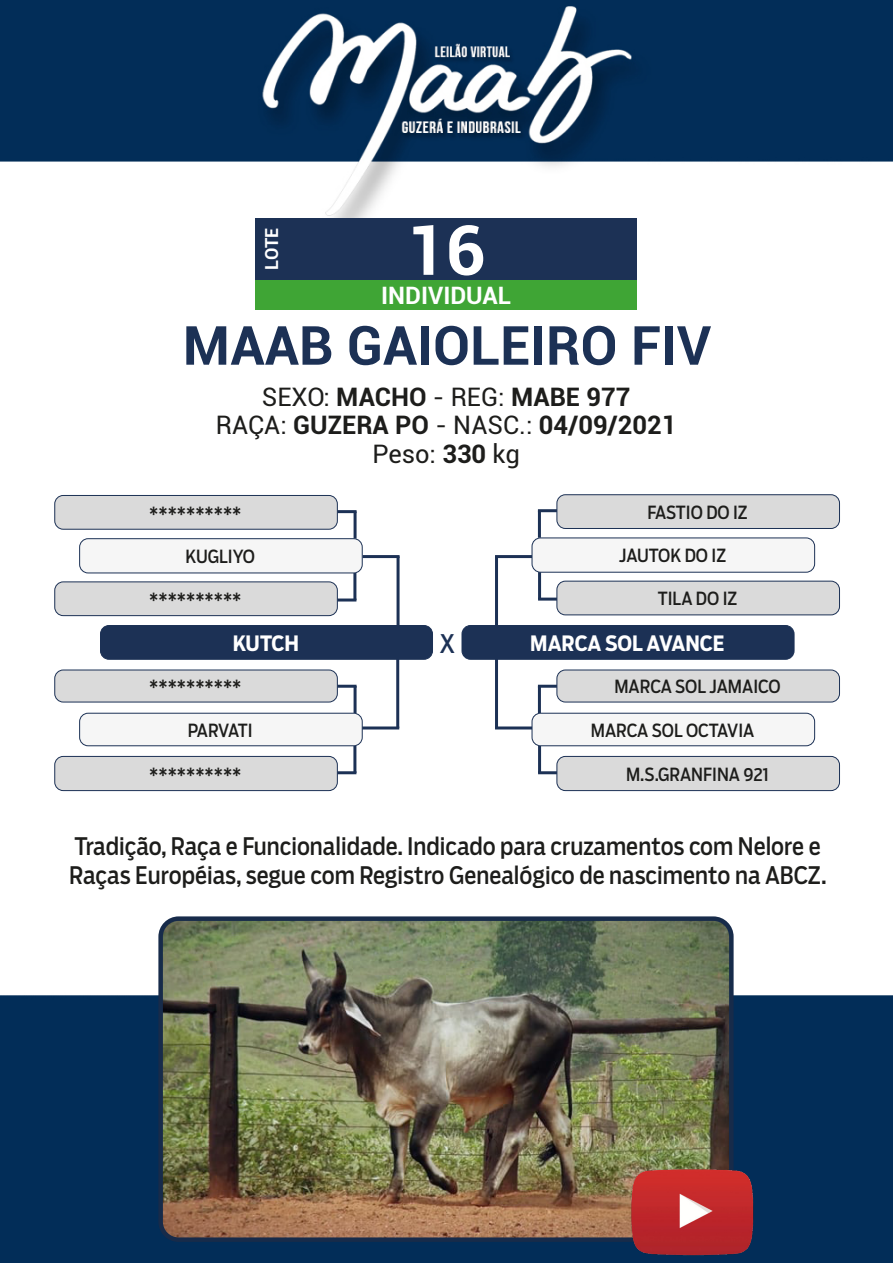
<style>
.page{position:relative;width:893px;height:1263px;background:#fff}
.page>*{position:absolute;margin:0;border:0;box-sizing:border-box;transform-origin:0 0}
.t1{font:700 69px "Roboto";color:#fff}
.t2{font:700 54px "Roboto";color:#1c3155}
.t3{font:700 25.5px "Roboto";color:#1d1d1b}
.t4{font:25.5px "Roboto";letter-spacing:-.005em;color:#1d1d1b}
.t5{font:25.5px "Boomer Cond";color:#1c3155}
.t6{font:24px/28.8px "Boomer Cond";color:#1d1d1b}
.t7{font:700 24px "Roboto";color:#fff}
.t8{font:700 21px "Boomer Cond";color:#fff}
.t9{font:18px "Boomer Cond";color:#1d1d1b}
.t10{font:18px "Boomer Cond";letter-spacing:-.045em;color:#1d1d1b}
.t11{font:700 18px "Roboto";color:#fff}
.s1{font-weight:400}
.s2{font-weight:700}
</style>
<div class="page">
<img style="left:0;top:0;width:893px;height:1263px">
<hr style="left:495px;top:556px;width:3px;height:70px;background:#1c3155">
<hr style="left:495px;top:555px;width:37px;height:3px;background:#1c3155">
<hr style="left:397px;top:556px;width:3px;height:70px;background:#1c3155">
<hr style="left:363px;top:555px;width:37px;height:3px;background:#1c3155">
<hr style="left:354px;top:686px;width:3px;height:27px;background:#1c3155">
<hr style="left:337px;top:685px;width:20px;height:3px;background:#1c3155">
<hr style="left:353px;top:746px;width:3px;height:27px;background:#1c3155">
<hr style="left:337px;top:771px;width:19px;height:3px;background:#1c3155">
<hr style="left:538px;top:686px;width:3px;height:27px;background:#1c3155">
<hr style="left:538px;top:685px;width:19px;height:3px;background:#1c3155">
<hr style="left:538px;top:746px;width:3px;height:27px;background:#1c3155">
<hr style="left:538px;top:771px;width:19px;height:3px;background:#1c3155">
<hr style="left:538px;top:510px;width:3px;height:28px;background:#1c3155">
<hr style="left:538px;top:509px;width:19px;height:3px;background:#1c3155">
<hr style="left:538px;top:572px;width:3px;height:27px;background:#1c3155">
<hr style="left:538px;top:598px;width:19px;height:3px;background:#1c3155">
<hr style="left:353px;top:573px;width:3px;height:27px;background:#1c3155">
<hr style="left:337px;top:598px;width:19px;height:3px;background:#1c3155">
<hr style="left:354px;top:511px;width:3px;height:28px;background:#1c3155">
<hr style="left:337px;top:510px;width:20px;height:3px;background:#1c3155">
<div style="left:557px;top:581px;width:282px;height:34px;background:#dadada;border-radius:9px"></div>
<div style="left:556px;top:581px;width:284px;height:34px;border:1px solid #1c3155;border-radius:9px"></div>
<div style="left:55px;top:582px;width:282px;height:34px;background:#dadada;border-radius:9px"></div>
<div style="left:54px;top:581px;width:284px;height:35px;border:1px solid #1c3155;border-radius:9px"></div>
<div style="left:55px;top:756px;width:282px;height:34px;background:#dadada;border-radius:9px"></div>
<div style="left:54px;top:756px;width:284px;height:35px;border:1px solid #1c3155;border-radius:9px"></div>
<div style="left:557px;top:756px;width:282px;height:34px;background:#dadada;border-radius:9px"></div>
<div style="left:556px;top:756px;width:284px;height:35px;border:1px solid #1c3155;border-radius:9px"></div>
<div style="left:532px;top:538px;width:283px;height:34px;background:#f6f6f6;border-radius:9px"></div>
<div style="left:532px;top:537px;width:283px;height:36px;border:1px solid #1c3155;border-radius:9px"></div>
<div style="left:80px;top:539px;width:282px;height:34px;background:#f6f6f6;border-radius:9px"></div>
<div style="left:79px;top:538px;width:284px;height:35px;border:1px solid #1c3155;border-radius:9px"></div>
<div style="left:80px;top:713px;width:282px;height:33px;background:#f6f6f6;border-radius:9px"></div>
<div style="left:79px;top:713px;width:284px;height:33px;border:1px solid #1c3155;border-radius:9px"></div>
<div style="left:532px;top:713px;width:283px;height:33px;background:#f6f6f6;border-radius:9px"></div>
<div style="left:532px;top:713px;width:283px;height:33px;border:1px solid #1c3155;border-radius:9px"></div>
<div style="left:557px;top:495px;width:282px;height:33px;background:#dadada;border-radius:9px"></div>
<div style="left:556px;top:494px;width:284px;height:35px;border:1px solid #1c3155;border-radius:9px"></div>
<div style="left:55px;top:495px;width:282px;height:34px;background:#dadada;border-radius:9px"></div>
<div style="left:54px;top:495px;width:284px;height:35px;border:1px solid #1c3155;border-radius:9px"></div>
<div style="left:55px;top:670px;width:282px;height:32px;background:#dadada;border-radius:9px"></div>
<div style="left:54px;top:670px;width:284px;height:32px;border:1px solid #1c3155;border-radius:9px"></div>
<div style="left:557px;top:670px;width:282px;height:32px;background:#dadada;border-radius:9px"></div>
<div style="left:556px;top:670px;width:284px;height:32px;border:1px solid #1c3155;border-radius:9px"></div>
<div style="left:433px;top:625px;width:28px;height:34px;background:#fff"></div>
<div style="left:100px;top:625px;width:332px;height:34px;background:#1c3155;border-radius:9px"></div>
<div style="left:100px;top:625px;width:333px;height:35px;border:1px solid #1c3155;border-radius:9px"></div>
<div style="left:462px;top:625px;width:332px;height:34px;background:#1c3155;border-radius:9px"></div>
<div style="left:462px;top:625px;width:332px;height:35px;border:1px solid #1c3155;border-radius:9px"></div>
<hr style="left:396px;top:659px;width:3px;height:69px;background:#1c3155">
<hr style="left:362px;top:726px;width:37px;height:3px;background:#1c3155">
<hr style="left:495px;top:659px;width:3px;height:69px;background:#1c3155">
<hr style="left:495px;top:726px;width:37px;height:3px;background:#1c3155">
<img style="left:161px;top:919px;width:570px;height:321px">
<div style="left:158px;top:916px;width:576px;height:326px;border:4px solid #172b4a;border-radius:18px"></div>
<img style="left:629px;top:1167px;width:127px;height:89px">
<div style="left:256px;top:280px;width:381px;height:30px;background:#3fa535"></div>
<div style="left:255px;top:218px;width:382px;height:62px;background:#1c3155"></div>
<p class="t11" style="left:259px;top:270px;width:44px;rotate:-90deg">LOTE</p>
<p class="t1" style="left:406px;top:202px;width:81px">16</p>
<p class="t7" style="left:381px;top:278px;width:131px">INDIVIDUAL</p>
<p class="t2" style="left:183px;top:307px;width:530px">MAAB GAIOLEIRO FIV</p>
<p class="t3" style="left:262px;top:379px;width:370px"><span class="s1">SEXO:</span> MACHO <span class="s1">- REG:</span> MABE 977</p>
<p class="t3" style="left:216px;top:407px;width:462px"><span class="s1">RAÇA:</span> GUZERA PO <span class="s1">- NASC.:</span> 04/09/2021</p>
<p class="t4" style="left:372px;top:436px;width:149px">Peso: <span class="s2">330</span> kg</p>
<p class="t9" style="left:149px;top:502px;width:94px">**********</p>
<p class="t9" style="left:647px;top:502px;width:102px">FASTIO DO IZ</p>
<p class="t9" style="left:186px;top:546px;width:71px">KUGLIYO</p>
<p class="t9" style="left:619px;top:545px;width:108px">JAUTOK DO IZ</p>
<p class="t9" style="left:149px;top:589px;width:94px">**********</p>
<p class="t9" style="left:658px;top:588px;width:81px">TILA DO IZ</p>
<p class="t8" style="left:233px;top:630px;width:68px">KUTCH</p>
<p class="t5" style="left:439px;top:628px;width:17px">X</p>
<p class="t8" style="left:530px;top:630px;width:196px">MARCA SOL AVANCE</p>
<p class="t9" style="left:149px;top:676px;width:94px">**********</p>
<p class="t9" style="left:614px;top:676px;width:168px">MARCA SOL JAMAICO</p>
<p class="t10" style="left:188px;top:719px;width:67px">PARVATI</p>
<p class="t9" style="left:591px;top:719px;width:165px">MARCA SOL OCTAVIA</p>
<p class="t9" style="left:149px;top:763px;width:94px">**********</p>
<p class="t9" style="left:626px;top:763px;width:144px">M.S.GRANFINA 921</p>
<p class="t6" style="left:69px;top:832px;width:759px">Tradição, Raça e Funcionalidade. Indicado para cruzamentos com Nelore e<br>Raças Européias, segue com Registro Genealógico de nascimento na ABCZ.</p>
</div>
